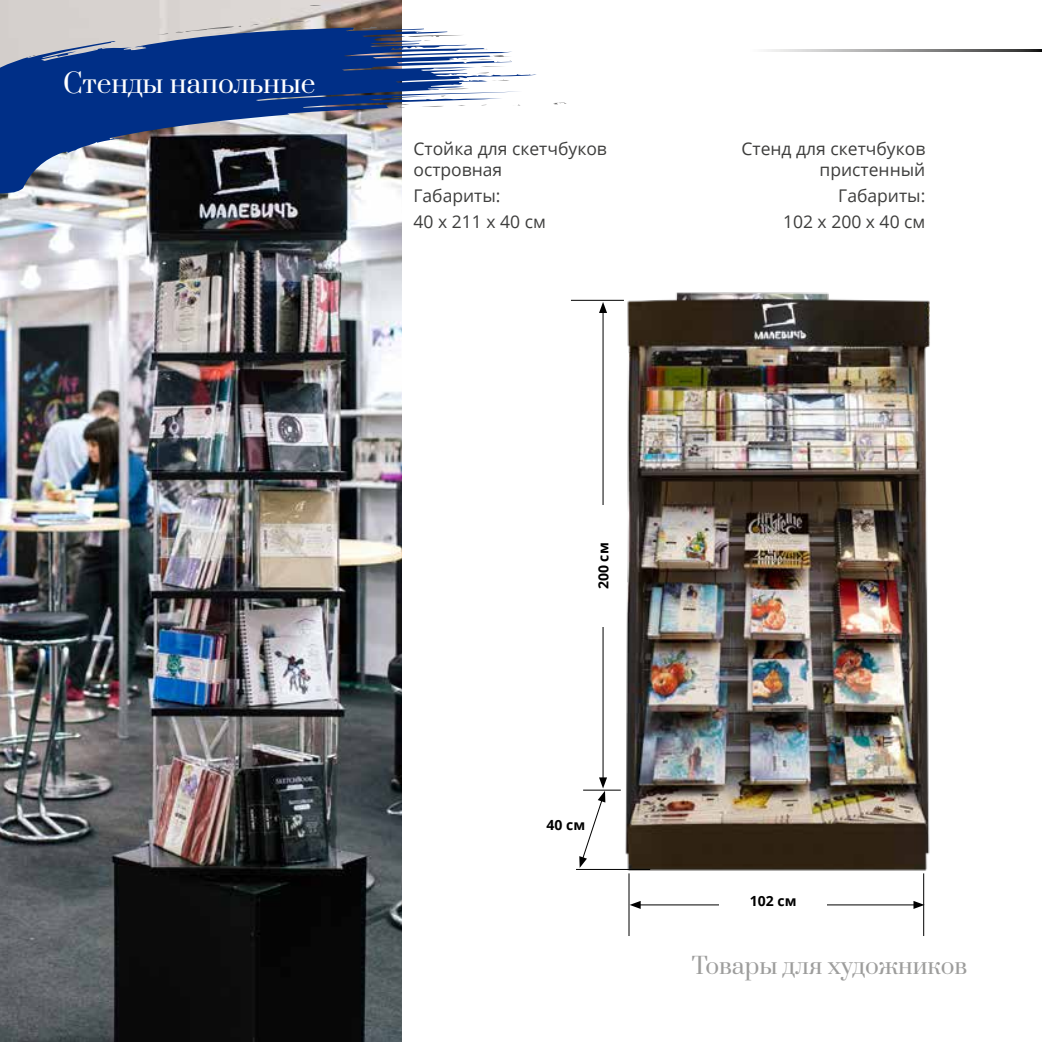
<style>
.page{position:relative;width:1042px;height:1042px;background:#fff}
.page>*{position:absolute;margin:0;border:0;box-sizing:border-box;transform-origin:0 0}
.t1{font:26.25px "Prata";color:#fff}
.t2{font:22.75px "Prata";color:#9d9d9c}
.t3{font:17.5px/21px "Open Sans";color:#3d3d3c}
.t4{font:700 14px "Open Sans";color:#000}
</style>
<div class="page">
<svg style="left:766px;top:49px;width:276px;height:2px"></svg>
<img style="left:0;top:0;width:402px;height:1042px">
<svg style="left:0;top:28px;width:536px;height:166px"></svg>
<svg style="left:131px;top:48px;width:10px;height:2px"></svg>
<svg style="left:157px;top:33px;width:12px;height:2px"></svg>
<svg style="left:131px;top:134px;width:10px;height:2px"></svg>
<svg style="left:175px;top:25px;width:66px;height:8px"></svg>
<svg style="left:272px;top:21px;width:38px;height:3px"></svg>
<svg style="left:309px;top:5px;width:12px;height:2px"></svg>
<svg style="left:325px;top:19px;width:17px;height:3px"></svg>
<svg style="left:362px;top:26px;width:15px;height:4px"></svg>
<svg style="left:341px;top:111px;width:22px;height:5px"></svg>
<svg style="left:408px;top:35px;width:57px;height:6px"></svg>
<svg style="left:391px;top:104px;width:19px;height:4px"></svg>
<svg style="left:417px;top:106px;width:27px;height:1px"></svg>
<svg style="left:458px;top:59px;width:9px;height:2px"></svg>
<svg style="left:442px;top:88px;width:27px;height:2px"></svg>
<svg style="left:476px;top:49px;width:36px;height:33px"></svg>
<svg style="left:512px;top:104px;width:8px;height:2px"></svg>
<svg style="left:553px;top:102px;width:14px;height:2px"></svg>
<img style="left:593px;top:292px;width:337px;height:610px">
<hr style="left:571px;top:300px;width:53px;height:1px;background:#000">
<hr style="left:576px;top:869px;width:74px;height:1px;background:#000">
<hr style="left:602px;top:310px;width:1px;height:470px;background:#000">
<svg style="left:599px;top:302px;width:8px;height:11px"></svg>
<div style="left:585px;top:505px;width:36px;height:121px;background:#fff"></div>
<svg style="left:579px;top:777px;width:28px;height:91px"></svg>
<hr style="left:583px;top:790px;width:38px;height:1px;background:#000">
<hr style="left:638px;top:904px;width:278px;height:1px;background:#000">
<svg style="left:913px;top:901px;width:10px;height:8px"></svg>
<svg style="left:629px;top:901px;width:12px;height:8px"></svg>
<div style="left:719px;top:895px;width:108px;height:38px;background:#fff"></div>
<hr style="left:923px;top:873px;width:1px;height:63px;background:#000">
<hr style="left:628px;top:873px;width:1px;height:63px;background:#000">
<h1 class="t1" style="left:63px;top:61px;width:254px">Стенды напольные</h1>
<p class="t3" style="left:413px;top:137px;width:195px">Стойка для скетчбуков островная</p>
<p class="t3" style="left:413px;top:182px;width:134px;line-height:25.9px">Габариты:<br>40 х 211 х 40 см</p>
<p class="t3" style="left:741px;top:137px;width:185px;text-align:right">Стенд для скетчбуков пристенный</p>
<p class="t3" style="left:783px;top:182px;width:144px;line-height:25.9px;text-align:right">Габариты:<br>102 х 200 х 40 см</p>
<p class="t4" style="left:593px;top:589px;width:48px;rotate:-90deg">200 см</p>
<p class="t4" style="left:547px;top:815px;width:40px">40 см</p>
<p class="t4" style="left:750px;top:891px;width:48px">102 см</p>
<h2 class="t2" style="left:692px;top:946px;width:277px">Товары для художников</h2>
</div>
